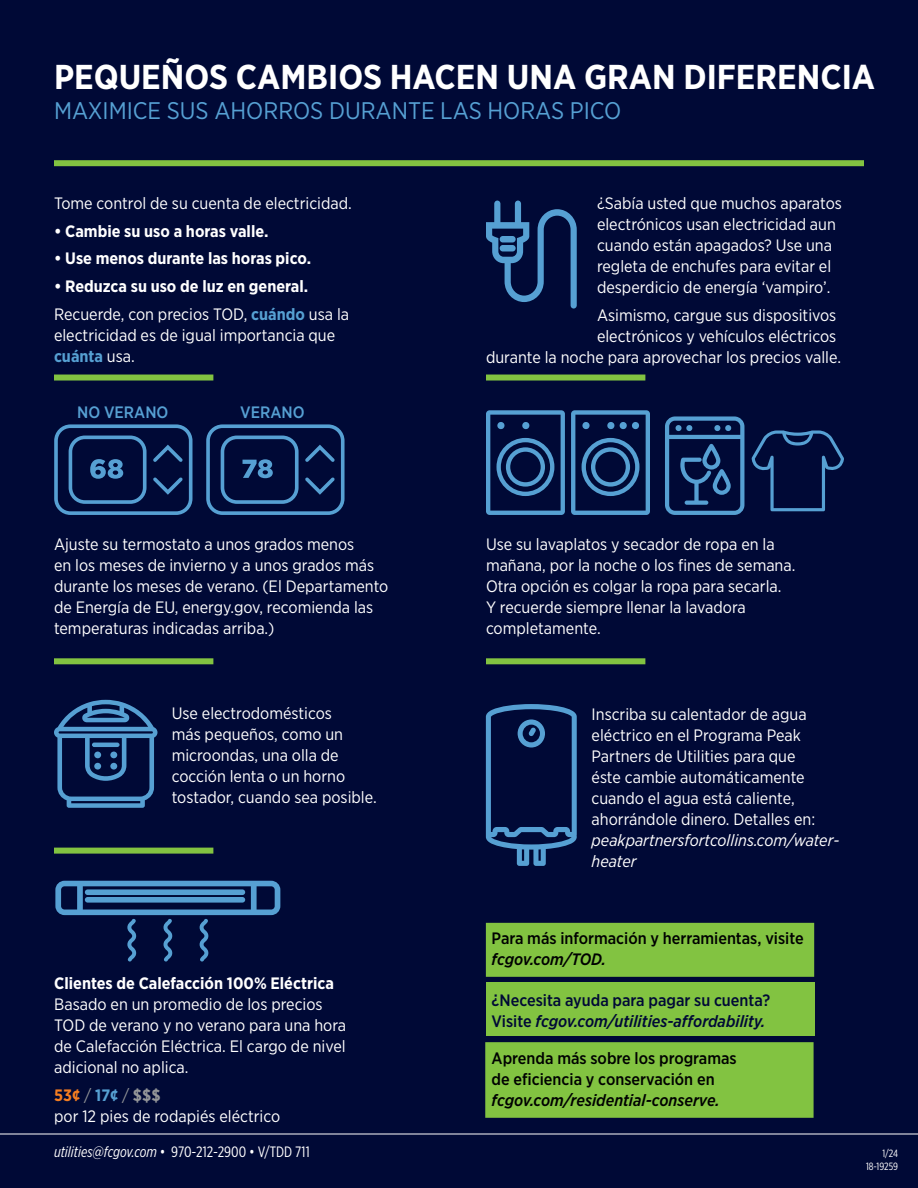
<style>
.page{position:relative;width:918px;height:1188px;background:#000936}
.page>*{position:absolute;margin:0;border:0;box-sizing:border-box;transform-origin:0 0}
.t1{font:700 34.5px "Gotham Narrow";color:#fff}
.t2{font:24px "Gotham Narrow";color:#56a0d3}
.t3{font:16.5px/21px "Gotham Narrow";color:#fff}
.t4{font:700 16.5px/27.8px "Gotham Narrow";color:#fff}
.t5{font:500 16.5px/21px "Gotham Narrow";color:#000101}
.t6{font:500 16.5px/21px "Gotham Narrow";color:#000936}
.t7{font:italic 500 16.5px "Gotham Narrow";color:#000101}
.t8{font:italic 16.5px/21px "Gotham Narrow";color:#fff}
.t9{font:500 16.5px "Gotham Narrow";color:#56a0d3}
.t10{font:15px "Gotham X Narrow";color:#fff}
.t11{font:10.5px/13.5px "Gotham X Narrow";letter-spacing:-.005em;color:#fff;text-align:right}
.s1{font-weight:400}
.s2{color:#56a0d3}
.s3{font-weight:700;color:#56a0d3}
.s4{font-weight:700;color:#f57d20}
.s5{color:#939598}
.s6{font-weight:700;color:#939598}
.s7{font-style:italic}
</style>
<div class="page">
<div style="left:486px;top:923px;width:328px;height:54px;background:#82c341"></div>
<div style="left:486px;top:982px;width:328px;height:54px;background:#82c341"></div>
<svg style="left:486px;top:201px;width:91px;height:108px"></svg>
<hr style="left:0;top:1134px;width:918px;height:1px;background:#fff">
<div style="left:54px;top:160px;width:810px;height:6px;background:#82c341"></div>
<svg style="left:486px;top:410px;width:79px;height:105px"></svg>
<svg style="left:571px;top:410px;width:79px;height:105px"></svg>
<svg style="left:665px;top:416px;width:79px;height:99px"></svg>
<svg style="left:752px;top:430px;width:92px;height:81px"></svg>
<svg style="left:206px;top:424px;width:139px;height:91px"></svg>
<svg style="left:54px;top:424px;width:138px;height:91px"></svg>
<svg style="left:54px;top:700px;width:104px;height:108px"></svg>
<hr style="left:92px;top:743px;width:28px;height:4px;background:#56a0d3;border-radius:2px">
<div style="left:110px;top:763px;width:7px;height:7px;background:#56a0d3;border-radius:50%"></div>
<div style="left:94px;top:763px;width:7px;height:7px;background:#56a0d3;border-radius:50%"></div>
<div style="left:110px;top:752px;width:7px;height:6px;background:#56a0d3;border-radius:50%"></div>
<div style="left:94px;top:752px;width:7px;height:6px;background:#56a0d3;border-radius:50%"></div>
<svg style="left:55px;top:881px;width:225px;height:81px"></svg>
<div style="left:85px;top:889px;width:160px;height:6px;background:#56a0d3;border-radius:3px"></div>
<div style="left:85px;top:897px;width:160px;height:6px;background:#56a0d3;border-radius:3px"></div>
<div style="left:54px;top:375px;width:159px;height:6px;background:#82c341"></div>
<div style="left:486px;top:375px;width:159px;height:6px;background:#82c341"></div>
<div style="left:54px;top:658px;width:159px;height:6px;background:#82c341"></div>
<div style="left:54px;top:848px;width:159px;height:6px;background:#82c341"></div>
<div style="left:486px;top:658px;width:159px;height:6px;background:#82c341"></div>
<svg style="left:486px;top:704px;width:91px;height:162px"></svg>
<div style="left:485px;top:1042px;width:329px;height:76px;background:#82c341"></div>
<h1 class="t1" style="left:54px;top:54px;width:823px">PEQUEÑOS CAMBIOS HACEN UNA GRAN DIFERENCIA</h1>
<h2 class="t2" style="left:54px;top:95px;width:569px">MAXIMICE SUS AHORROS DURANTE LAS HORAS PICO</h2>
<p class="t3" style="left:54px;top:192px;width:299px">Tome control de su cuenta de electricidad.</p>
<p class="t4" style="left:54px;top:217px;width:216px">• Cambie su uso a horas valle.</p>
<p class="t4" style="left:54px;top:245px;width:259px">• Use menos durante las horas pico.</p>
<p class="t4" style="left:54px;top:272px;width:297px">• Reduzca su uso de luz en general.<br><span class="s1">Recuerde, con precios TOD,</span> <span class="s2">cuándo</span> <span class="s1">usa la</span></p>
<p class="t3" style="left:54px;top:324px;width:283px">electricidad es de igual importancia que <span class="s3">cuánta</span> usa.</p>
<p class="t9" style="left:77px;top:402px;width:93px">NO VERANO</p>
<p class="t9" style="left:240px;top:402px;width:66px">VERANO</p>
<p class="t3" style="left:54px;top:534px;width:336px">Ajuste su termostato a unos grados menos<br>en los meses de invierno y a unos grados más durante los meses de verano. (El Departamento de Energía de EU, energy.gov, recomienda las temperaturas indicadas arriba.)</p>
<p class="t3" style="left:172px;top:703px;width:207px">Use electrodomésticos<br>más pequeños, como un microondas, una olla de cocción lenta o un horno tostador, cuando sea posible.</p>
<p class="t4" style="left:54px;top:969px;width:281px">Clientes de Calefacción 100% Eléctrica</p>
<p class="t3" style="left:54px;top:993px;width:293px">Basado en un promedio de los precios TOD de verano y no verano para una hora de Calefacción Eléctrica. El cargo de nivel adicional no aplica.</p>
<p class="t3" style="left:54px;top:1084px;width:227px"><span class="s4">53¢</span> <span class="s5">/</span> <span class="s3">17¢</span> <span class="s5">/</span> <span class="s6">$$$<br></span>por 12 pies de rodapiés eléctrico</p>
<p class="t10" style="left:54px;top:1143px;width:257px"><span class="s7">utilities@fcgov.com</span> • 970-212-2900 • V/TDD 711</p>
<p class="t3" style="left:597px;top:192px;width:246px">¿Sabía usted que muchos aparatos electrónicos usan electricidad aun cuando están apagados? Use una regleta de enchufes para evitar el desperdicio de energía ‘vampiro’.</p>
<p class="t3" style="left:486px;top:304px;width:357px;text-align:right">Asimismo, cargue sus dispositivos<br>electrónicos y vehículos eléctricos<br>durante la noche para aprovechar los precios valle.</p>
<p class="t3" style="left:486px;top:534px;width:311px">Use su lavaplatos y secador de ropa en la mañana, por la noche o los fines de semana.<br>Otra opción es colgar la ropa para secarla.<br>Y recuerde siempre llenar la lavadora completamente.</p>
<p class="t3" style="left:592px;top:703px;width:225px">Inscriba su calentador de agua eléctrico en el Programa Peak<br>Partners de Utilities para que éste cambie automáticamente cuando el agua está caliente, ahorrándole dinero. Detalles en:</p>
<p class="t8" style="left:592px;top:829px;width:249px">peakpartnersfortcollins.com/water&shy;heater</p>
<p class="t5" style="left:492px;top:927px;width:314px">Para más información y herramientas, visite</p>
<p class="t7" style="left:492px;top:949px;width:116px">fcgov.com/TOD.</p>
<p class="t6" style="left:492px;top:990px;width:280px">¿Necesita ayuda para pagar su cuenta?<br>Visite <span class="s7">fcgov.com/utilities-affordability.</span></p>
<p class="t5" style="left:492px;top:1048px;width:247px">Aprenda más sobre los programas de eficiencia y conservación en</p>
<p class="t7" style="left:492px;top:1090px;width:230px">fcgov.com/residential-conserve.</p>
<p class="t11" style="left:866px;top:1146px;width:34px">1/24<br>18-19259</p>
</div>
